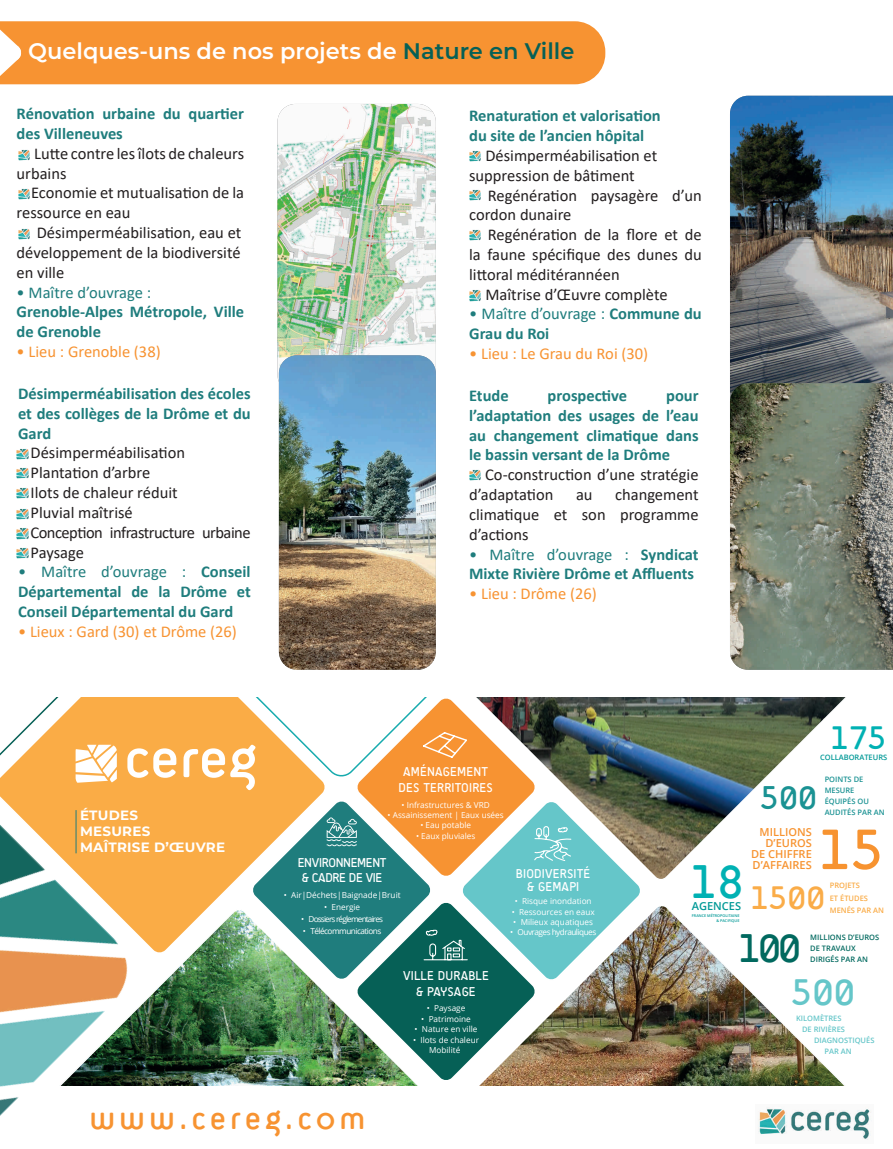
<style>
.page{position:relative;width:893px;height:1149px;background:#fff}
.page>*{position:absolute;margin:0;border:0;box-sizing:border-box;transform-origin:0 0}
.t1{font:58.05px "Sci Fly Sans";color:#f79330}
.t2{font:47.7px "Sci Fly Sans";color:#00b1b3}
.t3{font:40.5px "Sci Fly Sans";color:#01695f}
.t4{font:37.5px "Sci Fly Sans";color:#65c6c9}
.t5{font:36px "Sci Fly Sans";letter-spacing:.11em;color:#f79331}
.t6{font:33.3px "Sci Fly Sans";color:#1a9293}
.t7{font:33px "Sci Fly Sans";color:#faac48}
.t8{font:33px "Sci Fly Sans";color:#00b1b3}
.t9{font:600 22.5px "Montserrat";color:#fff}
.t10{font:16.5px/19.8px "Calibri";color:#231f20}
.t11{font:700 16.5px/19.8px "Calibri";color:#1f7d7d}
.t12{font:16.5px "Calibri";color:#f79332}
.t13{font:16.5px "Calibri";letter-spacing:-.03em;color:#231f20}
.t14{font:16.5px "Calibri";color:#1f7d7d}
.t15{font:700 13.5px/16.2px "Montserrat";letter-spacing:.02em;color:#fff}
.t16{font:12.9px/15.6px "Sci Fly Sans";letter-spacing:.015em;color:#fff;text-align:center}
.t17{font:12.9px/15.6px "Sci Fly Sans";letter-spacing:-.025em;color:#fff;text-align:center}
.t18{font:600 11.1px/11.1px "Open Sans";color:#f79330;text-align:right}
.t19{font:600 11.1px "Open Sans";color:#009997}
.t20{font:8.25px/10.4px "Open Sans";color:#fff;text-align:center}
.t21{font:8.25px "Open Sans";letter-spacing:-.06em;color:#fff}
.t22{font:8.25px "Open Sans";letter-spacing:-.1em;color:#fff}
.t23{font:300 8.25px "Open Sans";color:#231f20}
.t24{font:600 7.5px "Open Sans";color:#65c6c9}
.t25{font:600 7.5px/11.1px "Open Sans";color:#01695f}
.t26{font:600 7.5px/11.1px "Open Sans";color:#1a9293}
.t27{font:600 7.5px/12.8px "Open Sans";color:#faac48}
.t28{font:600 7.5px "Open Sans";color:#009997}
.t29{font:600 3.75px/4.5px "Open Sans";color:#009997;text-align:right}
.s1{color:#066056}
.s2{color:#fff}
.s3{font-weight:700;color:#fff}
.s4{font-weight:400}
</style>
<div class="page">
<img style="left:479px;top:906px;width:366px;height:180px">
<svg style="left:644px;top:697px;width:202px;height:182px"></svg>
<div style="left:0;top:697px;width:127px;height:98px;background:#faac46"></div>
<div style="left:0;top:21px;width:605px;height:64px;background:#f79332"></div>
<img style="left:277px;top:104px;width:159px;height:279px">
<img style="left:730px;top:96px;width:163px;height:287px">
<img style="left:279px;top:355px;width:157px;height:314px">
<img style="left:730px;top:383px;width:163px;height:286px">
<svg style="left:18px;top:149px;width:11px;height:11px"></svg>
<svg style="left:18px;top:188px;width:11px;height:11px"></svg>
<svg style="left:18px;top:228px;width:11px;height:11px"></svg>
<svg style="left:469px;top:150px;width:11px;height:11px"></svg>
<svg style="left:469px;top:190px;width:11px;height:11px"></svg>
<svg style="left:469px;top:229px;width:11px;height:11px"></svg>
<svg style="left:469px;top:290px;width:11px;height:11px"></svg>
<svg style="left:17px;top:448px;width:11px;height:11px"></svg>
<svg style="left:17px;top:467px;width:11px;height:11px"></svg>
<svg style="left:469px;top:469px;width:11px;height:11px"></svg>
<img style="left:758px;top:1107px;width:114px;height:33px">
<img style="left:127px;top:697px;width:517px;height:386px">
<svg style="left:0;top:487px;width:117px;height:295px"></svg>
<img style="left:0;top:795px;width:170px;height:321px">
<h3 class="t9" style="left:28px;top:35px;width:548px">Quelques-uns de nos projets de <span class="s1">Nature en Ville</span></h3>
<p class="t11" style="left:17px;top:103px;width:229px">Rénovation urbaine du quartier des Villeneuves</p>
<p class="t10" style="left:17px;top:143px;width:229px"><span class="s2">-</span> Lutte contre les îlots de chaleurs urbains</p>
<p class="t10" style="left:17px;top:182px;width:229px"><span class="s2">-</span> Economie et mutualisation de la ressource en eau</p>
<p class="t10" style="left:17px;top:222px;width:226px;text-align:justify;text-indent:20px">Désimperméabilisation, eau et développement de la biodiversité en ville</p>
<p class="t14" style="left:17px;top:280px;width:136px">• Maître d’ouvrage :</p>
<p class="t11" style="left:17px;top:301px;width:229px">Grenoble-Alpes Métropole, Ville de Grenoble</p>
<p class="t12" style="left:17px;top:340px;width:146px">• Lieu : Grenoble (38)</p>
<p class="t11" style="left:18px;top:383px;width:234px;text-align:justify">Désimperméabilisation des écoles et des collèges de la Drôme et du Gard</p>
<p class="t10" style="left:18px;top:442px;width:168px"><span class="s3">-</span> Désimperméabilisation</p>
<p class="t10" style="left:18px;top:462px;width:134px"><span class="s2">-</span> Plantation d’arbre</p>
<p class="t10" style="left:18px;top:482px;width:161px"><span class="s2">-</span> Ilots de chaleur réduit</p>
<p class="t10" style="left:18px;top:502px;width:116px"><span class="s2">-</span> Pluvial maîtrisé</p>
<p class="t13" style="left:18px;top:520px;width:234px"><span class="s2">-</span> Conception infrastructure urbaine</p>
<p class="t10" style="left:18px;top:541px;width:67px"><span class="s2">-</span> Paysage</p>
<p class="t11" style="left:18px;top:561px;width:234px;text-align:justify"><span class="s4">• Maître d’ouvrage :</span> Conseil Départemental de la Drôme et Conseil Départemental du Gard</p>
<p class="t12" style="left:18px;top:619px;width:220px">• Lieux : Gard (30) et Drôme (26)</p>
<p class="t11" style="left:469px;top:106px;width:193px">Renaturation et valorisation du site de l’ancien hôpital</p>
<p class="t10" style="left:469px;top:145px;width:190px"><span class="s3">-</span> Désimperméabilisation et suppression de bâtiment</p>
<p class="t10" style="left:469px;top:185px;width:234px"><span class="s2">-</span> Regénération paysagère d’un cordon dunaire</p>
<p class="t10" style="left:469px;top:224px;width:234px;text-align:justify"><span class="s2">-</span> Regénération de la flore et de la faune spécifique des dunes du littoral méditérannéen</p>
<p class="t10" style="left:469px;top:284px;width:200px"><span class="s2">-</span> Maîtrise d’Œuvre complète</p>
<p class="t11" style="left:469px;top:304px;width:234px"><span class="s4">• Maître d’ouvrage :</span> Commune du<br>Grau du Roi</p>
<p class="t12" style="left:469px;top:342px;width:181px">• Lieu : Le Grau du Roi (30)</p>
<p class="t11" style="left:469px;top:385px;width:41px">Etude</p>
<p class="t11" style="left:548px;top:385px;width:81px">prospective</p>
<p class="t11" style="left:469px;top:385px;width:231px;text-align:justify;text-indent:197px">pour l’adaptation des usages de l’eau au changement climatique dans le bassin versant de la Drôme</p>
<p class="t10" style="left:469px;top:464px;width:231px;text-indent:16px">Co-construction d’une stratégie d’adaptation</p>
<p class="t10" style="left:469px;top:484px;width:231px;text-align:justify;text-indent:146px">changement climatique et son programme d’actions</p>
<p class="t11" style="left:469px;top:544px;width:231px"><span class="s4">• Maître d’ouvrage :</span> Syndicat<br>Mixte Rivière Drôme et Affluents</p>
<p class="t12" style="left:469px;top:582px;width:129px">• Lieu : Drôme (26)</p>
<p class="t10" style="left:576px;top:484px;width:18px">au</p>
<p class="t15" style="left:80px;top:806px;width:147px">ÉTUDES<br>MESURES<br>MAÎTRISE D’ŒUVRE</p>
<p class="t16" style="left:398px;top:764px;width:96px">AMÉNAGEMENT<br>DES TERRITOIRES</p>
<p class="t20" style="left:401px;top:798px;width:90px">• Infrastructures &amp; VRD</p>
<p class="t20" style="left:388px;top:809px;width:118px">• Assainissement | Eaux usées</p>
<p class="t20" style="left:420px;top:819px;width:52px">• Eau potable</p>
<p class="t20" style="left:416px;top:830px;width:61px">• Eaux pluviales</p>
<p class="t17" style="left:298px;top:854px;width:90px">ENVIRONNEMENT &amp; CADRE DE VIE</p>
<p class="t20" style="left:284px;top:889px;width:118px">• Air|Déchets|Baignade|Bruit</p>
<p class="t20" style="left:324px;top:901px;width:38px">• Energie</p>
<p class="t22" style="left:301px;top:913px;width:83px">• Dossiers réglementaires</p>
<p class="t21" style="left:303px;top:925px;width:80px">• Télécommunications</p>
<p class="t23" style="left:383px;top:1069px;width:5px">•</p>
<p class="t16" style="left:403px;top:967px;width:87px">VILLE DURABLE &amp; PAYSAGE</p>
<p class="t20" style="left:427px;top:1002px;width:40px">• Paysage</p>
<p class="t20" style="left:421px;top:1013px;width:51px">• Patrimoine</p>
<p class="t20" style="left:415px;top:1023px;width:64px">• Nature en ville</p>
<p class="t20" style="left:413px;top:1033px;width:67px">• Ilots de chaleur<br>Mobilité</p>
<p class="t16" style="left:516px;top:867px;width:76px;line-height:12.9px">BIODIVERSITÉ &amp; GEMAPI</p>
<p class="t20" style="left:515px;top:895px;width:78px">• Risque inondation</p>
<p class="t20" style="left:512px;top:905px;width:85px">• Ressources en eaux</p>
<p class="t20" style="left:513px;top:916px;width:81px">• Milieux aquatiques</p>
<p class="t21" style="left:510px;top:926px;width:88px">• Ouvrages hydrauliques</p>
<h3 class="t8" style="left:830px;top:718px;width:58px">175</h3>
<p class="t28" style="left:820px;top:752px;width:69px">COLLABORATEURS</p>
<h2 class="t2" style="left:690px;top:853px;width:56px">18</h2>
<p class="t19" style="left:692px;top:898px;width:51px">AGENCES</p>
<p class="t29" style="left:692px;top:913px;width:49px">FRANCE MÉTROPOLITAINE &amp; PACIFIQUE</p>
<h3 class="t6" style="left:760px;top:778px;width:58px">500</h3>
<p class="t26" style="left:825px;top:772px;width:61px">POINTS DE<br>MESURE<br>ÉQUIPÉS OU<br>AUDITÉS PAR AN</p>
<p class="t18" style="left:751px;top:825px;width:62px">MILLIONS<br>D’EUROS<br>DE CHIFFRE<br>D’AFFAIRES</p>
<h1 class="t1" style="left:818px;top:815px;width:68px">15</h1>
<h3 class="t7" style="left:750px;top:878px;width:77px">1500</h3>
<p class="t27" style="left:830px;top:878px;width:56px">PROJETS<br>ET ÉTUDES<br>MENÉS PAR AN</p>
<h3 class="t3" style="left:738px;top:924px;width:65px">100</h3>
<p class="t25" style="left:810px;top:931px;width:70px">MILLIONS D’EUROS<br>DE TRAVAUX<br>DIRIGÉS PAR AN</p>
<h3 class="t4" style="left:791px;top:970px;width:66px">500</h3>
<p class="t24" style="left:796px;top:1012px;width:47px">KILOMÈTRES</p>
<p class="t24" style="left:802px;top:1023px;width:44px">DE RIVIÈRES</p>
<p class="t24" style="left:814px;top:1034px;width:62px">DIAGNOSTIQUÉS</p>
<p class="t24" style="left:824px;top:1045px;width:29px">PAR AN</p>
<h3 class="t5" style="left:89px;top:1095px;width:277px">www.cereg.com</h3>
</div>
